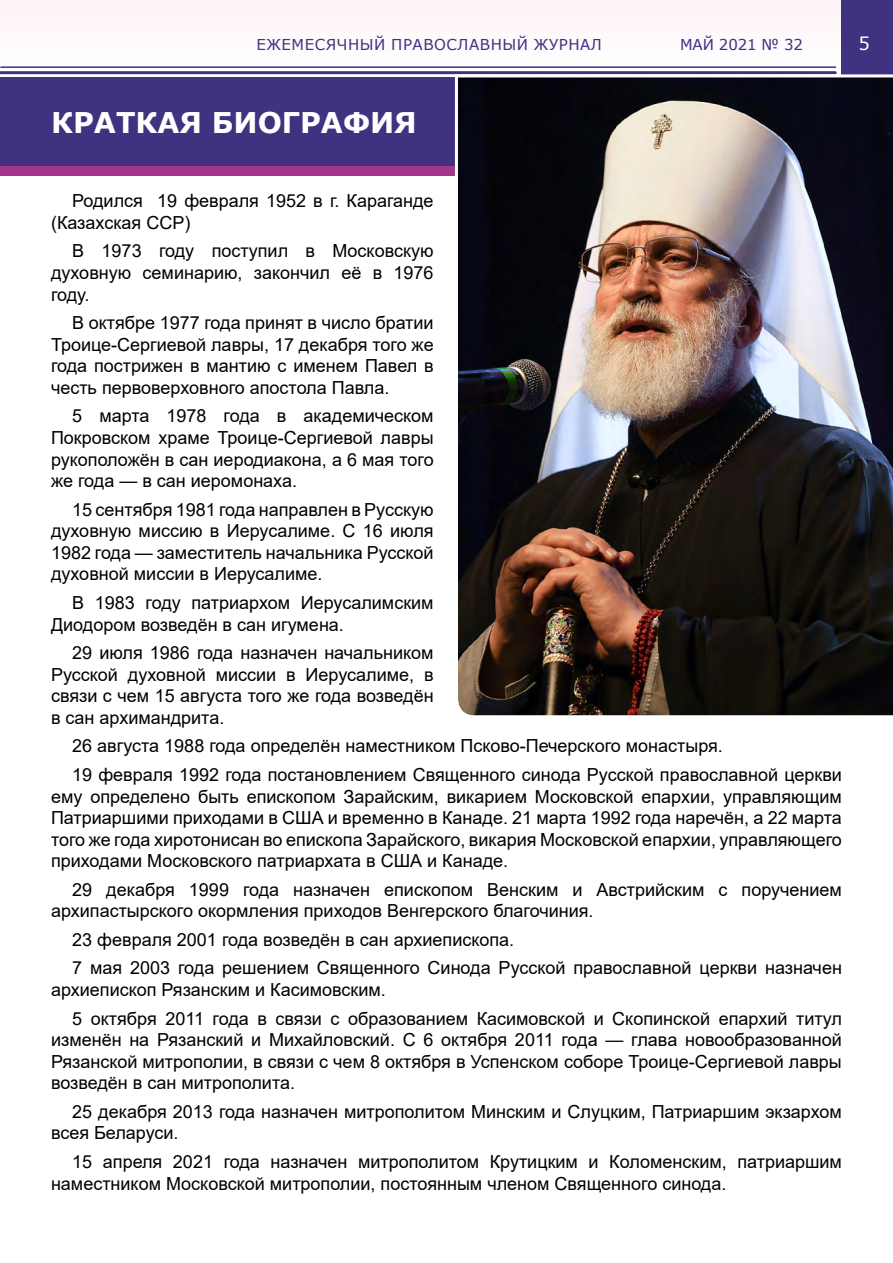
<style>
.page{position:relative;width:893px;height:1263px;background:#fff}
.page>*{position:absolute;margin:0;border:0;box-sizing:border-box;transform-origin:0 0}
.t1{font:700 28.5px "Verdana";color:#fff}
.t2{font:18px/21.6px "Arial";color:#000;text-align:justify}
.t3{font:18px "Verdana";color:#fff}
.t4{font:15px "Verdana";letter-spacing:.035em;color:#403281}
.t5{font:15px "Verdana";letter-spacing:-.01em;color:#403281}
</style>
<div class="page">
<div style="left:0;top:0;width:893px;height:67px;background:#fef8fb"></div>
<div style="left:1px;top:139px;width:892px;height:37px;background:#a43789"></div>
<div style="left:1px;top:77px;width:892px;height:89px;background:#403281"></div>
<div style="left:842px;top:0;width:51px;height:74px;background:#403281"></div>
<hr style="left:0;top:71px;width:835px;height:3px;background:#403281">
<hr style="left:1px;top:66px;width:835px;height:2px;background:#403281">
<img style="left:453px;top:73px;width:440px;height:643px">
<p class="t4" style="left:256px;top:34px;width:347px">ЕЖЕМЕСЯЧНЫЙ ПРАВОСЛАВНЫЙ ЖУРНАЛ</p>
<p class="t3" style="left:858px;top:31px;width:13px">5</p>
<p class="t5" style="left:680px;top:34px;width:125px">МАЙ 2021 № 32</p>
<p class="t1" style="left:51px;top:103px;width:367px">КРАТКАЯ БИОГРАФИЯ</p>
<p class="t2" style="left:51px;top:190px;width:384px;text-indent:21px">Родился 19 февраля 1952 в г. Караганде (Казахская ССР)</p>
<p class="t2" style="left:51px;top:240px;width:384px;text-indent:21px">В 1973 году поступил в Московскую духовную семинарию, закончил её в 1976 году.</p>
<p class="t2" style="left:51px;top:312px;width:384px;text-indent:21px">В октябре 1977 года принят в число братии Троице-Сергиевой лавры, 17 декабря того же года пострижен в мантию с именем Павел в честь первоверховного апостола Павла.</p>
<p class="t2" style="left:51px;top:405px;width:384px;text-indent:21px">5 марта 1978 года в академическом Покровском храме Троице-Сергиевой лавры рукоположён в сан иеродиакона, а 6 мая того же года — в сан иеромонаха.</p>
<p class="t2" style="left:51px;top:498px;width:384px;text-indent:21px">15 сентября 1981 года направлен в Русскую духовную миссию в Иерусалиме. С 16 июля 1982 года — заместитель начальника Русской духовной миссии в Иерусалиме.</p>
<p class="t2" style="left:51px;top:592px;width:384px;text-indent:21px">В 1983 году патриархом Иерусалимским<br>Диодором возведён в сан игумена.</p>
<p class="t2" style="left:51px;top:642px;width:384px;text-indent:21px">29 июля 1986 года назначен начальником Русской духовной миссии в Иерусалиме, в связи с чем 15 августа того же года возведён в сан архимандрита.</p>
<p class="t2" style="left:72px;top:735px;width:652px">26 августа 1988 года определён наместником Псково-Печерского монастыря.</p>
<p class="t2" style="left:51px;top:764px;width:792px;text-indent:21px">19 февраля 1992 года постановлением Священного синода Русской православной церкви ему определено быть епископом Зарайским, викарием Московской епархии, управляющим Патриаршими приходами в США и временно в Канаде. 21 марта 1992 года наречён, а 22 марта того же года хиротонисан во епископа Зарайского, викария Московской епархии, управляющего приходами Московского патриархата в США и Канаде.</p>
<p class="t2" style="left:51px;top:878px;width:792px;text-indent:21px">29 декабря 1999 года назначен епископом Венским и Австрийским с поручением архипастырского окормления приходов Венгерского благочиния.</p>
<p class="t2" style="left:72px;top:929px;width:443px">23 февраля 2001 года возведён в сан архиепископа.</p>
<p class="t2" style="left:51px;top:957px;width:792px;text-indent:21px">7 мая 2003 года решением Священного Синода Русской православной церкви назначен архиепископ Рязанским и Касимовским.</p>
<p class="t2" style="left:51px;top:1007px;width:792px;text-indent:21px">5 октября 2011 года в связи с образованием Касимовской и Скопинской епархий титул изменён на Рязанский и Михайловский. С 6 октября 2011 года — глава новообразованной Рязанской митрополии, в связи с чем 8 октября в Успенском соборе Троице-Сергиевой лавры возведён в сан митрополита.</p>
<p class="t2" style="left:51px;top:1100px;width:792px;text-indent:21px">25 декабря 2013 года назначен митрополитом Минским и Слуцким, Патриаршим экзархом всея Беларуси.</p>
<p class="t2" style="left:51px;top:1151px;width:792px;text-indent:21px">15 апреля 2021 года назначен митрополитом Крутицким и Коломенским, патриаршим наместником Московской митрополии, постоянным членом Священного синода.</p>
</div>
